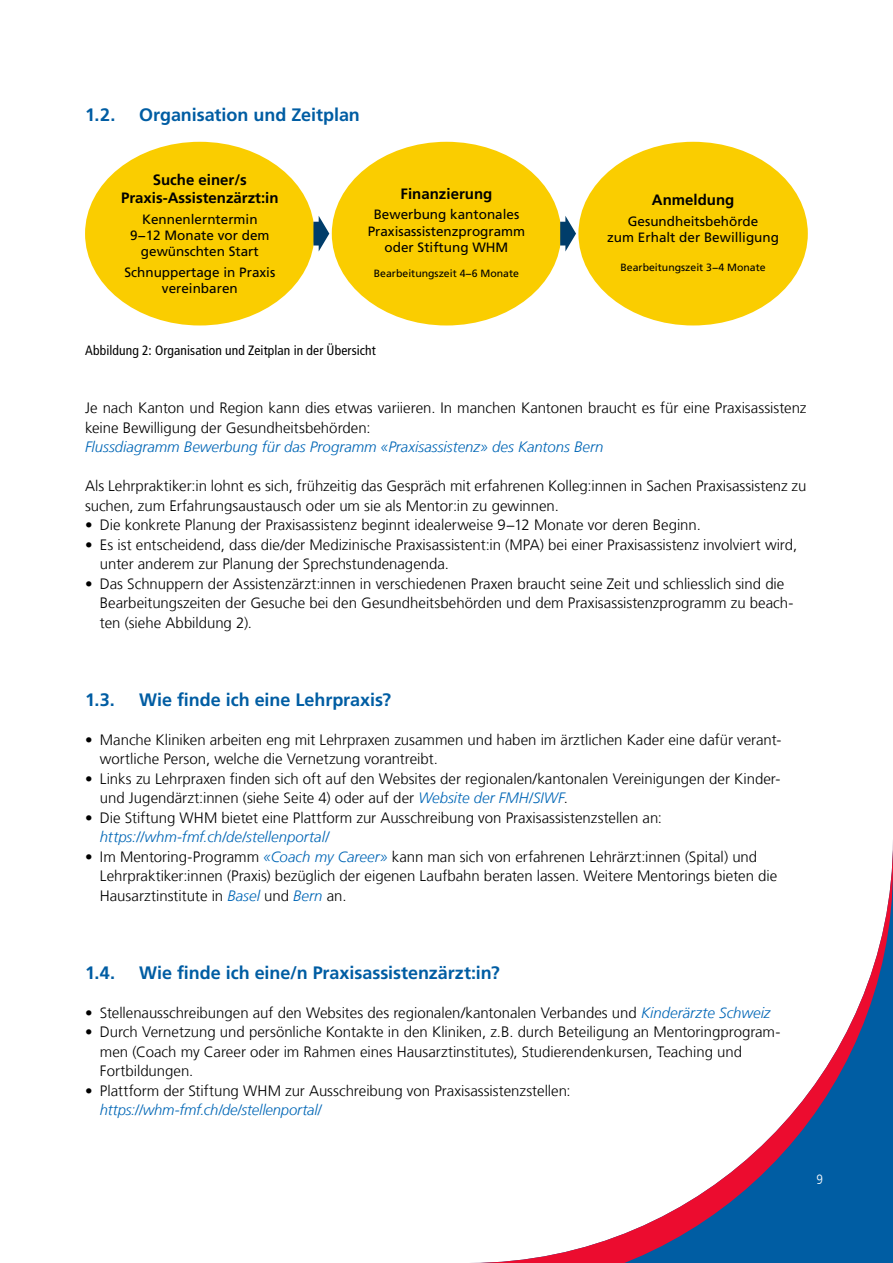
<style>
.page{position:relative;width:893px;height:1263px;background:#fff}
.page>*{position:absolute;margin:0;border:0;box-sizing:border-box;transform-origin:0 0}
.t1{font:700 18px "Frutiger LT Com";letter-spacing:-.005em;color:#005da3}
.t2{font:300 15px/19.5px "Frutiger LT Com";color:#000}
.t3{font:italic 300 15px "Frutiger LT Com";color:#0066b6}
.t4{font:700 15px/18px "Frutiger LT Com";color:#000;text-align:center}
.t5{font:13.5px/16.2px "Frutiger LT Com";color:#000;text-align:center}
.t6{font:condensed 13.5px "Frutiger LT Com";letter-spacing:.01em;color:#000}
.t7{font:300 condensed 13.5px "Frutiger LT Com";color:#fff}
.t8{font:10.5px "Frutiger LT Com";color:#000}
.s1{font-style:italic;color:#0066b6}
</style>
<div class="page">
<svg style="left:471px;top:841px;width:422px;height:422px"></svg>
<div style="left:85px;top:142px;width:229px;height:183px;background:#facd00;border-radius:50%"></div>
<div style="left:332px;top:142px;width:229px;height:183px;background:#facd00;border-radius:50%"></div>
<div style="left:578px;top:142px;width:230px;height:183px;background:#facd00;border-radius:50%"></div>
<svg style="left:313px;top:216px;width:16px;height:35px"></svg>
<svg style="left:560px;top:216px;width:16px;height:35px"></svg>
<p class="t1" style="left:85px;top:104px;width:32px">1.2.</p>
<p class="t1" style="left:139px;top:104px;width:222px">Organisation und Zeitplan</p>
<p class="t4" style="left:121px;top:171px;width:159px">Suche einer/s<br>Praxis-Assistenzärzt:in</p>
<p class="t5" style="left:130px;top:211px;width:141px">Kennenlerntermin<br>9−12 Monate vor dem gewünschten Start</p>
<p class="t5" style="left:124px;top:264px;width:152px">Schnuppertage in Praxis vereinbaren</p>
<p class="t4" style="left:401px;top:185px;width:93px">Finanzierung</p>
<p class="t5" style="left:368px;top:207px;width:159px">Bewerbung kantonales<br>Praxisassistenzprogramm oder Stiftung WHM</p>
<p class="t8" style="left:374px;top:267px;width:147px">Bearbeitungszeit 4−6 Monate</p>
<p class="t6" style="left:85px;top:342px;width:292px">Abbildung 2: Organisation und Zeitplan in der Übersicht</p>
<p class="t4" style="left:652px;top:191px;width:84px">Anmeldung</p>
<p class="t5" style="left:607px;top:213px;width:173px">Gesundheitsbehörde<br>zum Erhalt der Bewilligung</p>
<p class="t8" style="left:620px;top:261px;width:147px">Bearbeitungszeit 3−4 Monate</p>
<p class="t2" style="left:85px;top:398px;width:723px">Je nach Kanton und Region kann dies etwas variieren. In manchen Kantonen braucht es für eine Praxisassistenz keine Bewilligung der Gesundheitsbehörden:</p>
<p class="t3" style="left:85px;top:438px;width:520px">Flussdiagramm Bewerbung für das Programm «Praxisassistenz» des Kantons Bern</p>
<p class="t2" style="left:85px;top:476px;width:723px">Als Lehrpraktiker:in lohnt es sich, frühzeitig das Gespräch mit erfahrenen Kolleg:innen in Sachen Praxisassistenz zu suchen, zum Erfahrungsaustausch oder um sie als Mentor:in zu gewinnen.</p>
<p class="t2" style="left:85px;top:515px;width:617px">• Die konkrete Planung der Praxisassistenz beginnt idealerweise 9−12 Monate vor deren Beginn.</p>
<p class="t2" style="left:100px;top:535px;width:699px;text-indent:-15px">• Es ist entscheidend, dass die/der Medizinische Praxisassistent:in (MPA) bei einer Praxisassistenz involviert wird, unter anderem zur Planung der Sprechstundenagenda.</p>
<p class="t2" style="left:100px;top:574px;width:695px;text-indent:-15px">• Das Schnuppern der Assistenzärzt:innen in verschiedenen Praxen braucht seine Zeit und schliesslich sind die<br>Bearbeitungszeiten der Gesuche bei den Gesundheitsbehörden und dem Praxisassistenzprogramm zu beach&shy;ten (siehe Abbildung 2).</p>
<p class="t1" style="left:85px;top:689px;width:31px">1.3.</p>
<p class="t1" style="left:139px;top:689px;width:254px">Wie finde ich eine Lehrpraxis?</p>
<p class="t2" style="left:100px;top:730px;width:683px;text-indent:-15px">• Manche Kliniken arbeiten eng mit Lehrpraxen zusammen und haben im ärztlichen Kader eine dafür verant&shy;wortliche Person, welche die Vernetzung vorantreibt.</p>
<p class="t2" style="left:100px;top:769px;width:682px;text-indent:-15px">• Links zu Lehrpraxen finden sich oft auf den Websites der regionalen/kantonalen Vereinigungen der Kinder&shy;und Jugendärzt:innen (siehe Seite 4) oder auf der <span class="s1">Website der FMH/SIWF</span>.</p>
<p class="t2" style="left:85px;top:808px;width:579px">• Die Stiftung WHM bietet eine Plattform zur Ausschreibung von Praxisassistenzstellen an:</p>
<p class="t3" style="left:100px;top:828px;width:231px">https://whm-fmf.ch/de/stellenportal/</p>
<p class="t2" style="left:100px;top:847px;width:679px;text-indent:-15px">• Im Mentoring-Programm <span class="s1">«Coach my Career»</span> kann man sich von erfahrenen Lehrärzt:innen (Spital) und<br>Lehrpraktiker:innen (Praxis) bezüglich der eigenen Laufbahn beraten lassen. Weitere Mentorings bieten die<br>Hausarztinstitute in <span class="s1">Basel</span> und <span class="s1">Bern</span> an.</p>
<p class="t1" style="left:85px;top:962px;width:32px">1.4.</p>
<p class="t1" style="left:139px;top:962px;width:362px">Wie finde ich eine/n Praxisassistenzärzt:in?</p>
<p class="t2" style="left:85px;top:1003px;width:687px">• Stellenausschreibungen auf den Websites des regionalen/kantonalen Verbandes und <span class="s1">Kinderärzte Schweiz</span></p>
<p class="t2" style="left:100px;top:1022px;width:682px;text-indent:-15px">• Durch Vernetzung und persönliche Kontakte in den Kliniken, z.B. durch Beteiligung an Mentoringprogram&shy;men (Coach my Career oder im Rahmen eines Hausarztinstitutes), Studierendenkursen, Teaching und<br>Fortbildungen.</p>
<p class="t2" style="left:85px;top:1081px;width:487px">• Plattform der Stiftung WHM zur Ausschreibung von Praxisassistenzstellen:</p>
<p class="t3" style="left:100px;top:1101px;width:223px">https://whm-fmf.ch/de/stellenportal/</p>
<p class="t7" style="left:816px;top:1171px;width:8px">9</p>
</div>
